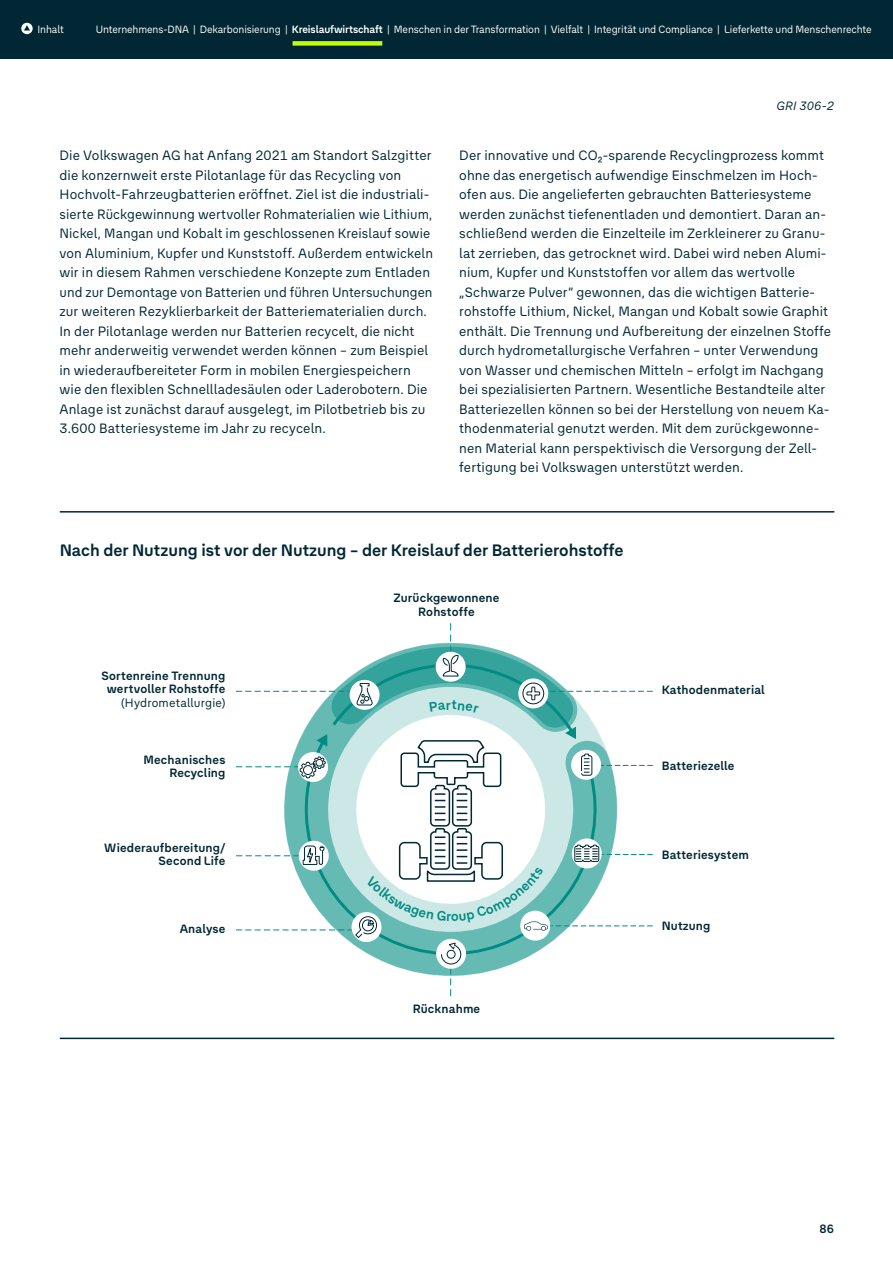
<style>
.page{position:relative;width:893px;height:1263px;background:#fff}
.page>*{position:absolute;margin:0;border:0;box-sizing:border-box;transform-origin:0 0}
.t1{font:700 16.5px "The Group TEXT Pro";color:#002733}
.t2{font:13.5px/19.5px "The Group TEXT Pro";letter-spacing:.01em;color:#002733}
.t3{font:700 12px/13.5px "The Group TEXT Pro";letter-spacing:.01em;color:#002733;text-align:center}
.t4{font:12px "The Group TEXT Pro";letter-spacing:.01em;color:#002733}
.t5{font:italic 12px "The Group TEXT Pro";letter-spacing:.02em;color:#002733}
.t6{font:10.5px "The Group TEXT Pro";letter-spacing:-.01em;color:#fff}
.s1{font-weight:700}
</style>
<div class="page">
<hr style="left:60px;top:511px;width:774px;height:2px;background:#002733">
<hr style="left:60px;top:1038px;width:774px;height:1px;background:#002733">
<div style="left:0;top:0;width:893px;height:59px;background:#002733"></div>
<svg style="left:21px;top:23px;width:12px;height:11px"></svg>
<svg style="left:24px;top:25px;width:6px;height:6px"></svg>
<div style="left:293px;top:41px;width:89px;height:5px;background:#c2fe06"></div>
<svg style="left:236px;top:623px;width:417px;height:373px"></svg>
<p class="t6" style="left:38px;top:21px;width:28px">Inhalt</p>
<p class="t6" style="left:96px;top:21px;width:777px">Unternehmens-DNA | Dekarbonisierung | <span class="s1">Kreislaufwirtschaft</span> | Menschen in der Transformation | Vielfalt | Integrität und Compliance | Lieferkette und Menschenrechte</p>
<p class="t5" style="left:777px;top:97px;width:59px">GRI 306-2</p>
<p class="t2" style="left:60px;top:145px;width:375px">Die Volkswagen AG hat Anfang 2021 am Standort Salzgitter die konzernweit erste Pilotanlage für das Recycling von Hochvolt-Fahrzeugbatterien eröffnet. Ziel ist die industriali&shy;sierte Rückgewinnung wertvoller Rohmaterialien wie Lithium, Nickel, Mangan und Kobalt im geschlossenen Kreislauf sowie von Aluminium, Kupfer und Kunststoff. Außerdem entwickeln wir in diesem Rahmen verschiedene Konzepte zum Entladen und zur Demontage von Batterien und führen Untersuchungen zur weiteren Rezyklierbarkeit der Batteriematerialien durch.<br>In der Pilotanlage werden nur Batterien recycelt, die nicht mehr anderweitig verwendet werden können – zum Beispiel in wiederaufbereiteter Form in mobilen Energiespeichern wie den flexiblen Schnellladesäulen oder Laderobotern. Die Anlage ist zunächst darauf ausgelegt, im Pilotbetrieb bis zu 3.600 Batteriesysteme im Jahr zu recyceln.</p>
<p class="t2" style="left:459px;top:145px;width:373px">Der innovative und CO2-sparende Recyclingprozess kommt ohne das energetisch aufwendige Einschmelzen im Hoch&shy;ofen aus. Die angelieferten gebrauchten Batteriesysteme werden zunächst tiefenentladen und demontiert. Daran an&shy;schließend werden die Einzelteile im Zerkleinerer zu Granu&shy;lat zerrieben, das getrocknet wird. Dabei wird neben Alumi&shy;nium, Kupfer und Kunststoffen vor allem das wertvolle „Schwarze Pulver“ gewonnen, das die wichtigen Batterie&shy;rohstoffe Lithium, Nickel, Mangan und Kobalt sowie Graphit enthält. Die Trennung und Aufbereitung der einzelnen Stoffe durch hydrometallurgische Verfahren – unter Verwendung von Wasser und chemischen Mitteln – erfolgt im Nachgang bei spezialisierten Partnern. Wesentliche Bestandteile alter Batteriezellen können so bei der Herstellung von neuem Ka&shy;thodenmaterial genutzt werden. Mit dem zurückgewonne&shy;nen Material kann perspektivisch die Versorgung der Zell&shy;fertigung bei Volkswagen unterstützt werden.</p>
<p class="t1" style="left:60px;top:538px;width:565px">Nach der Nutzung ist vor der Nutzung – der Kreislauf der Batterierohstoffe</p>
<p class="t3" style="left:393px;top:591px;width:108px">Zurückgewonnene<br>Rohstoffe</p>
<p class="t3" style="left:101px;top:668px;width:125px">Sortenreine Trennung wertvoller Rohstoffe</p>
<p class="t4" style="left:121px;top:694px;width:106px">(Hydrometallurgie)</p>
<p class="t3" style="left:143px;top:752px;width:84px;text-align:right">Mechanisches<br>Recycling</p>
<p class="t3" style="left:104px;top:840px;width:123px;text-align:right">Wiederaufbereitung/<br>Second Life</p>
<p class="t3" style="left:180px;top:921px;width:47px">Analyse</p>
<p class="t3" style="left:413px;top:1001px;width:69px">Rücknahme</p>
<p class="t3" style="left:662px;top:682px;width:105px">Kathodenmaterial</p>
<p class="t3" style="left:662px;top:758px;width:74px">Batteriezelle</p>
<p class="t3" style="left:662px;top:847px;width:89px">Batteriesystem</p>
<p class="t3" style="left:662px;top:918px;width:50px">Nutzung</p>
<p class="t3" style="left:819px;top:1221px;width:16px">86</p>
</div>
